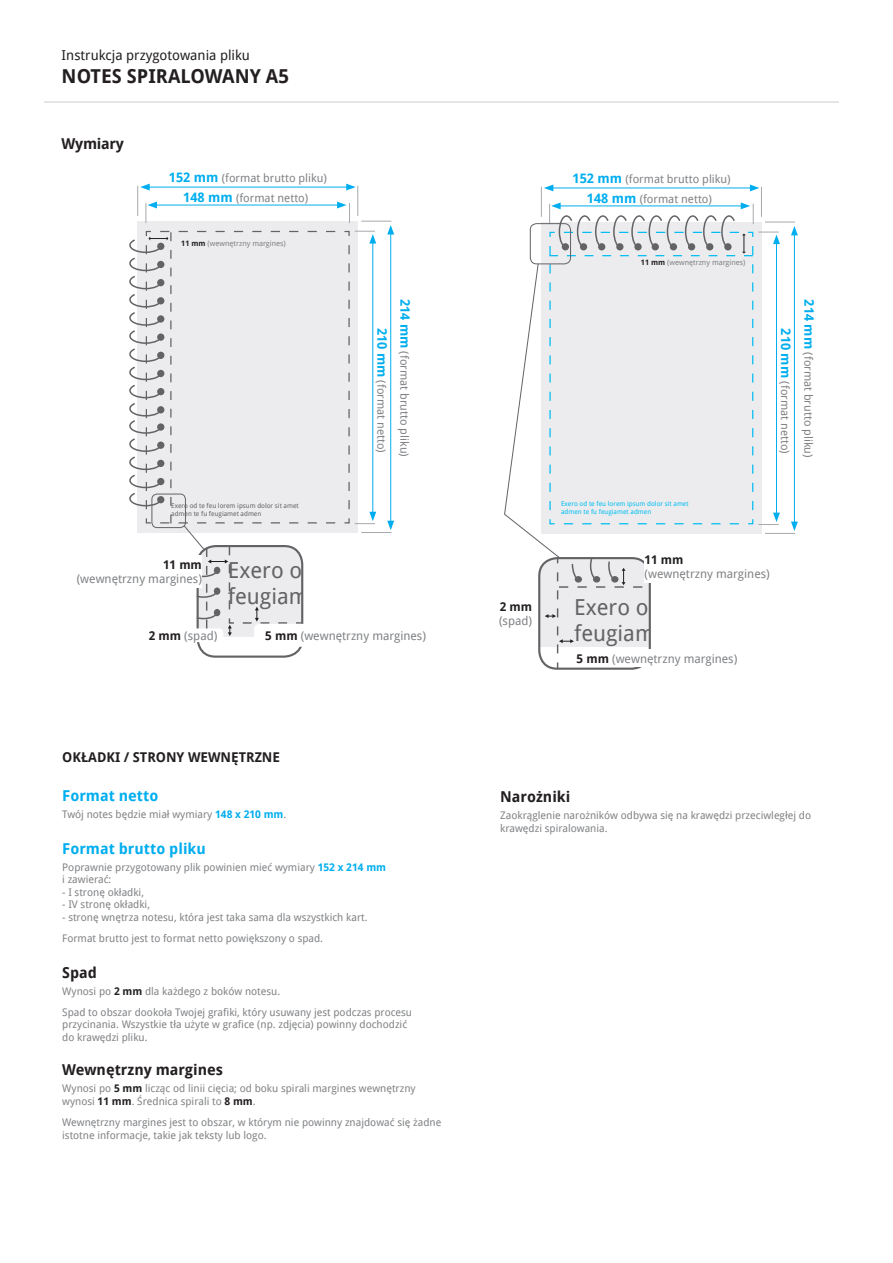
<style>
.page{position:relative;width:893px;height:1263px;background:#fff}
.page>*{position:absolute;margin:0;border:0;box-sizing:border-box;transform-origin:0 0}
.t1{font:22.05px/26.5px "Droid Sans";color:#636366}
.t2{font:700 19.2px "Droid Sans";color:#231f20}
.t3{font:700 15px "Droid Sans";color:#231f20}
.t4{font:700 15px "Droid Sans";color:#00aeef}
.t5{font:700 15px "Droid Sans";letter-spacing:-.02em;color:#231f20}
.t6{font:13.65px "Droid Sans";color:#231f20}
.t7{font:700 13.5px "Droid Sans";color:#231f20}
.t8{font:12px "Droid Sans";color:#808285}
.t9{font:700 12px "Droid Sans";color:#231f20}
.t10{font:11.4px/19.4px "Droid Sans";color:#808285;text-align:center}
.t11{font:10.5px/12.6px "Droid Sans";color:#808285}
.t12{font:7.5px "Droid Sans";color:#808285}
.t13{font:6.6px/7.9px "Droid Sans";color:#636366}
.t14{font:6.6px/7.9px "Droid Sans";color:#01bdf2}
.s1{font-weight:700;font-size:13.05px;color:#00aeef}
.s2{font-weight:700;color:#231f20}
.s3{font-weight:700;color:#00aeef}
</style>
<div class="page">
<div style="left:138px;top:222px;width:220px;height:311px;background:#ececee"></div>
<hr style="left:147px;top:187px;width:202px;height:1px;background:#00aeef">
<svg style="left:140px;top:184px;width:10px;height:7px"></svg>
<svg style="left:346px;top:184px;width:10px;height:7px"></svg>
<hr style="left:155px;top:205px;width:184px;height:1px;background:#00aeef">
<hr style="left:137px;top:186px;width:1px;height:30px;background:#a8a9ad">
<svg style="left:146px;top:202px;width:11px;height:21px"></svg>
<svg style="left:337px;top:202px;width:13px;height:21px"></svg>
<hr style="left:357px;top:186px;width:1px;height:30px;background:#a8a9ad">
<hr style="left:390px;top:232px;width:1px;height:291px;background:#00aeef">
<svg style="left:387px;top:521px;width:7px;height:9px"></svg>
<svg style="left:387px;top:225px;width:7px;height:9px"></svg>
<hr style="left:361px;top:532px;width:30px;height:1px;background:#a8a9ad">
<svg style="left:348px;top:231px;width:28px;height:293px"></svg>
<hr style="left:361px;top:221px;width:30px;height:1px;background:#a8a9ad">
<div style="left:197px;top:545px;width:106px;height:113px;border:2px solid #636366;border-radius:18px"></div>
<div style="left:254px;top:624px;width:184px;height:23px;background:#fff;border-radius:5px"></div>
<div style="left:144px;top:628px;width:79px;height:14px;background:#fff;border-radius:4px"></div>
<svg style="left:129px;top:231px;width:207px;height:405px"></svg>
<div style="left:24px;top:555px;width:178px;height:32px;background:#fff"></div>
<hr style="left:551px;top:188px;width:201px;height:1px;background:#00aeef">
<svg style="left:544px;top:184px;width:9px;height:7px"></svg>
<svg style="left:750px;top:184px;width:9px;height:7px"></svg>
<hr style="left:541px;top:187px;width:1px;height:30px;background:#a8a9ad">
<hr style="left:761px;top:187px;width:1px;height:30px;background:#a8a9ad">
<hr style="left:794px;top:233px;width:1px;height:291px;background:#00aeef">
<svg style="left:791px;top:522px;width:7px;height:9px"></svg>
<svg style="left:791px;top:226px;width:7px;height:9px"></svg>
<hr style="left:765px;top:533px;width:30px;height:1px;background:#a8a9ad">
<hr style="left:765px;top:222px;width:30px;height:1px;background:#a8a9ad">
<svg style="left:504px;top:202px;width:276px;height:467px"></svg>
<hr style="left:44px;top:101px;width:795px;height:2px;background:#dcdddf">
<h3 class="t6" style="left:62px;top:45px;width:190px">Instrukcja przygotowania pliku</h3>
<h2 class="t2" style="left:62px;top:62px;width:229px">NOTES SPIRALOWANY A5</h2>
<h3 class="t5" style="left:62px;top:133px;width:64px">Wymiary</h3>
<p class="t10" style="left:169px;top:168px;width:160px"><span class="s1">152 mm</span> (format brutto pliku)<br><span class="s1">148 mm</span> (format netto)</p>
<p class="t12" style="left:181px;top:238px;width:106px"><span class="s2">11 mm</span> (wewnętrzny margines)</p>
<p class="t13" style="left:171px;top:501px;width:129px">Exero od te feu lorem ipsum dolor sit amet admen te fu feugiamet admen</p>
<p class="t9" style="left:163px;top:556px;width:40px">11 mm</p>
<p class="t8" style="left:77px;top:570px;width:127px">(wewnętrzny margines)</p>
<h1 class="t1" style="left:228px;top:556px;width:101px">Exero od feugiamet</h1>
<p class="t10" style="left:417px;top:328px;width:131px;line-height:23.1px;text-align:left;text-indent:-29px;rotate:90deg"><span class="s1">214 mm</span> (format brutto pliku)<br><span class="s1">210 mm</span> (format netto)</p>
<p class="t8" style="left:149px;top:627px;width:70px"><span class="s2">2 mm</span> (spad)</p>
<p class="t8" style="left:265px;top:627px;width:162px"><span class="s2">5 mm</span> (wewnętrzny margines)</p>
<p class="t7" style="left:62px;top:747px;width:219px">OKŁADKI / STRONY WEWNĘTRZNE</p>
<h3 class="t4" style="left:62px;top:785px;width:98px">Format netto</h3>
<p class="t11" style="left:62px;top:807px;width:226px">Twój notes będzie miał wymiary <span class="s3">148 x 210 mm</span>.</p>
<h3 class="t4" style="left:62px;top:838px;width:145px">Format brutto pliku</h3>
<p class="t11" style="left:62px;top:860px;width:325px">Poprawnie przygotowany plik powinien mieć wymiary <span class="s3">152 x 214 mm </span>i zawierać:</p>
<p class="t11" style="left:62px;top:885px;width:83px">- I stronę okładki,</p>
<p class="t11" style="left:62px;top:898px;width:89px">- IV stronę okładki,</p>
<p class="t11" style="left:62px;top:906px;width:307px;line-height:21.1px">- stronę wnętrza notesu, która jest taka sama dla wszystkich kart.<br>Format brutto jest to format netto powiększony o spad.</p>
<h3 class="t3" style="left:62px;top:962px;width:36px">Spad</h3>
<p class="t11" style="left:62px;top:980px;width:351px;line-height:21.1px">Wynosi po <span class="s2">2 mm</span> dla każdego z boków notesu.<br>Spad to obszar dookoła Twojej grafiki, który usuwany jest podczas procesu</p>
<p class="t11" style="left:62px;top:1018px;width:346px">przycinania. Wszystkie tła użyte w grafice (np. zdjęcia) powinny dochodzić do krawędzi pliku.</p>
<h3 class="t3" style="left:62px;top:1059px;width:162px">Wewnętrzny margines</h3>
<p class="t11" style="left:62px;top:1082px;width:355px">Wynosi po <span class="s2">5 mm</span> licząc od linii cięcia; od boku spirali margines wewnętrzny wynosi <span class="s2">11 mm</span>. Średnica spirali to <span class="s2">8 mm</span>.</p>
<p class="t11" style="left:62px;top:1116px;width:381px">Wewnętrzny margines jest to obszar, w którym nie powinny znajdować się żadne istotne informacje, takie jak teksty lub logo.</p>
<p class="t10" style="left:573px;top:169px;width:160px"><span class="s1">152 mm</span> (format brutto pliku)<br><span class="s1">148 mm</span> (format netto)</p>
<p class="t9" style="left:500px;top:598px;width:34px">2 mm</p>
<p class="t8" style="left:499px;top:613px;width:35px">(spad)</p>
<p class="t12" style="left:641px;top:257px;width:106px"><span class="s2">11 mm</span> (wewnętrzny margines)</p>
<p class="t10" style="left:820px;top:328px;width:131px;line-height:23.1px;text-align:left;text-indent:-29px;rotate:90deg"><span class="s1">214 mm</span> (format brutto pliku)<br><span class="s1">210 mm</span> (format netto)</p>
<p class="t14" style="left:561px;top:499px;width:129px">Exero od te feu lorem ipsum dolor sit amet admen te fu feugiamet admen</p>
<p class="t9" style="left:644px;top:551px;width:40px">11 mm</p>
<p class="t8" style="left:644px;top:565px;width:127px">(wewnętrzny margines)</p>
<h1 class="t1" style="left:574px;top:593px;width:101px">Exero od feugiamet</h1>
<p class="t8" style="left:577px;top:650px;width:162px"><span class="s2">5 mm</span> (wewnętrzny margines)</p>
<h3 class="t3" style="left:500px;top:786px;width:72px">Narożniki</h3>
<p class="t11" style="left:500px;top:809px;width:312px">Zaokrąglenie narożników odbywa się na krawędzi przeciwległej do krawędzi spiralowania.</p>
</div>
